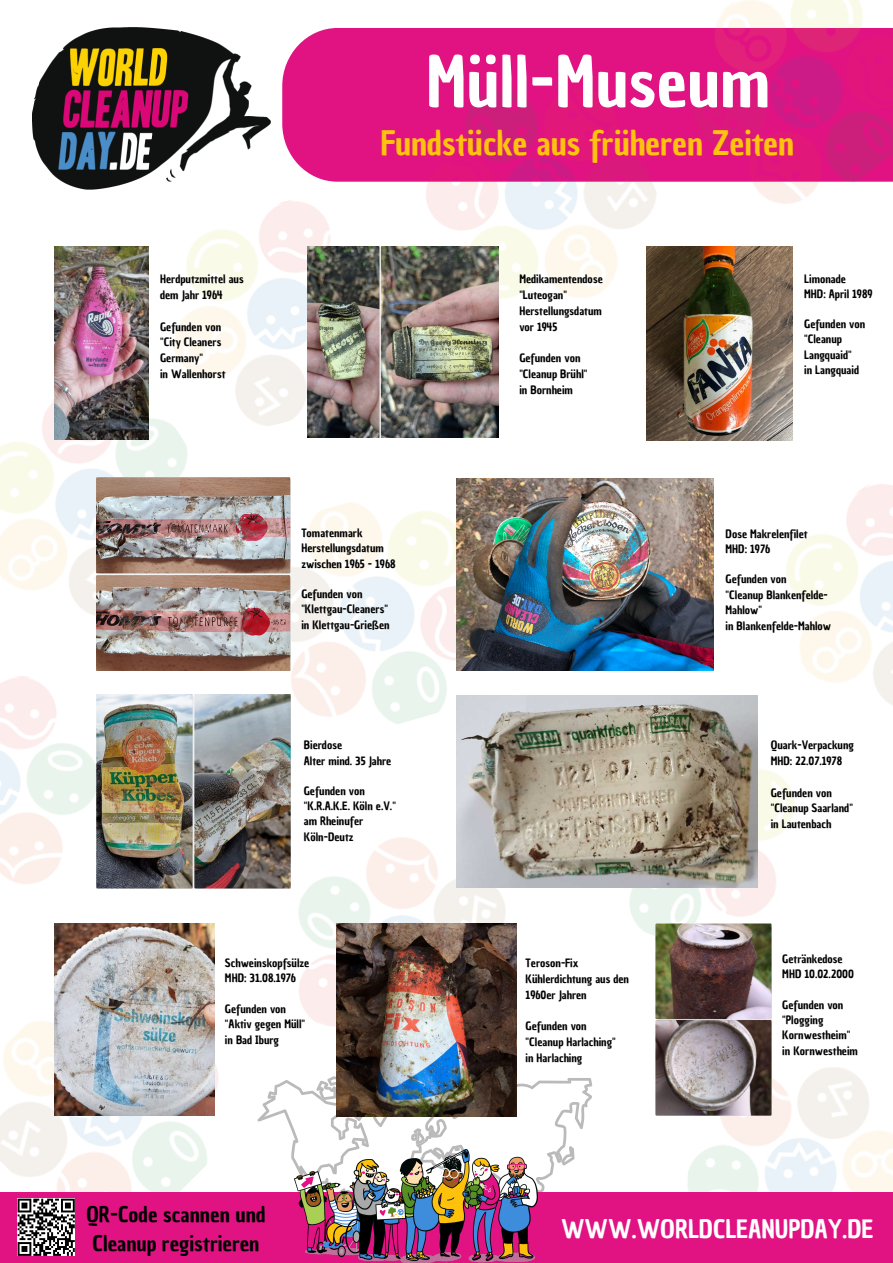
<style>
.page{position:relative;width:893px;height:1263px;background:#fff}
.page>*{position:absolute;margin:0;border:0;box-sizing:border-box;transform-origin:0 0}
.t1{font:67.5px "Chau Philomene One";color:#fff}
.t2{font:33px "Chau Philomene One";color:#ffc20e}
.t3{font:24.75px "Chau Philomene One";color:#fff}
.t4{font:21px/29.2px "Chau Philomene One";color:#000}
.t5{font:11.25px/15.8px "Chau Philomene One";color:#000}
</style>
<div class="page">
<div style="left:282px;top:28px;width:368px;height:153px;background:#e11383"></div>
<img style="left:650px;top:0;width:243px;height:204px">
<img style="left:396px;top:47px;width:288px;height:295px">
<img style="left:148px;top:181px;width:269px;height:257px">
<img style="left:33px;top:28px;width:237px;height:161px">
<img style="left:0;top:352px;width:243px;height:264px">
<img style="left:684px;top:1063px;width:209px;height:129px">
<img style="left:246px;top:798px;width:271px;height:263px">
<img style="left:786px;top:484px;width:107px;height:221px">
<img style="left:0;top:676px;width:105px;height:213px">
<img style="left:0;top:947px;width:264px;height:245px">
<img style="left:237px;top:472px;width:279px;height:280px">
<img style="left:629px;top:682px;width:196px;height:288px">
<svg style="left:257px;top:1061px;width:335px;height:131px"></svg>
<div style="left:0;top:1192px;width:893px;height:71px;background:#e11383"></div>
<img style="left:295px;top:1149px;width:242px;height:114px">
<svg style="left:18px;top:1198px;width:57px;height:58px;background:#7c7c7c"></svg>
<img style="left:54px;top:246px;width:94px;height:193px">
<img style="left:456px;top:695px;width:301px;height:193px">
<img style="left:308px;top:246px;width:190px;height:191px">
<img style="left:96px;top:478px;width:194px;height:193px">
<img style="left:54px;top:924px;width:160px;height:191px">
<img style="left:646px;top:246px;width:146px;height:194px">
<img style="left:655px;top:923px;width:116px;height:192px">
<img style="left:457px;top:478px;width:256px;height:192px">
<img style="left:96px;top:694px;width:194px;height:194px">
<img style="left:337px;top:924px;width:179px;height:193px">
<p class="t5" style="left:160px;top:271px;width:85px">Herdputzmittel aus</p>
<p class="t5" style="left:160px;top:287px;width:64px">dem Jahr 1964</p>
<p class="t5" style="left:160px;top:319px;width:63px">Gefunden von</p>
<p class="t5" style="left:160px;top:334px;width:63px">"City Cleaners<br>Germany"</p>
<p class="t5" style="left:160px;top:366px;width:67px">in Wallenhorst</p>
<p class="t1" style="left:426px;top:37px;width:346px">Müll-Museum</p>
<p class="t2" style="left:380px;top:121px;width:415px">Fundstücke aus früheren Zeiten</p>
<p class="t5" style="left:519px;top:271px;width:85px">Medikamentendose</p>
<p class="t5" style="left:519px;top:287px;width:49px">"Luteogan"</p>
<p class="t5" style="left:519px;top:303px;width:84px">Herstellungsdatum</p>
<p class="t5" style="left:519px;top:319px;width:40px">vor 1945</p>
<p class="t5" style="left:519px;top:350px;width:63px">Gefunden von</p>
<p class="t5" style="left:519px;top:366px;width:70px">"Cleanup Brühl"</p>
<p class="t5" style="left:519px;top:382px;width:55px">in Bornheim</p>
<p class="t5" style="left:804px;top:271px;width:43px">Limonade</p>
<p class="t5" style="left:804px;top:286px;width:70px">MHD: April 1989</p>
<p class="t5" style="left:804px;top:316px;width:63px">Gefunden von</p>
<p class="t5" style="left:804px;top:332px;width:49px;line-height:15.2px">"Cleanup<br>Langquaid"</p>
<p class="t5" style="left:804px;top:363px;width:56px">in Langquaid</p>
<p class="t5" style="left:301px;top:525px;width:63px">Tomatenmark</p>
<p class="t5" style="left:301px;top:541px;width:84px">Herstellungsdatum</p>
<p class="t5" style="left:301px;top:556px;width:96px">zwischen 1965 - 1968</p>
<p class="t5" style="left:301px;top:586px;width:63px">Gefunden von</p>
<p class="t5" style="left:301px;top:601px;width:88px">"Klettgau-Cleaners"</p>
<p class="t5" style="left:301px;top:617px;width:90px">in Klettgau-Grießen</p>
<p class="t5" style="left:304px;top:737px;width:40px">Bierdose</p>
<p class="t5" style="left:304px;top:753px;width:89px">Alter mind. 35 Jahre</p>
<p class="t5" style="left:304px;top:783px;width:63px">Gefunden von</p>
<p class="t5" style="left:304px;top:798px;width:94px">"K.R.A.K.E. Köln e.V."</p>
<p class="t5" style="left:304px;top:813px;width:61px">am Rheinufer</p>
<p class="t5" style="left:304px;top:829px;width:51px">Köln-Deutz</p>
<p class="t5" style="left:725px;top:526px;width:84px">Dose Makrelenfilet</p>
<p class="t5" style="left:725px;top:541px;width:46px">MHD: 1976</p>
<p class="t5" style="left:725px;top:571px;width:63px">Gefunden von</p>
<p class="t5" style="left:725px;top:587px;width:104px;line-height:15.2px">"Cleanup Blankenfelde-<br>Mahlow"</p>
<p class="t5" style="left:725px;top:618px;width:107px">in Blankenfelde-Mahlow</p>
<p class="t5" style="left:770px;top:737px;width:85px">Quark-Verpackung<br>MHD: 22.07.1978</p>
<p class="t5" style="left:770px;top:785px;width:63px">Gefunden von</p>
<p class="t5" style="left:770px;top:800px;width:84px">"Cleanup Saarland"</p>
<p class="t5" style="left:770px;top:816px;width:62px">in Lautenbach</p>
<p class="t5" style="left:225px;top:955px;width:86px">Schweinskopfsülze</p>
<p class="t5" style="left:225px;top:970px;width:72px">MHD: 31.08.1976</p>
<p class="t5" style="left:225px;top:1001px;width:63px">Gefunden von</p>
<p class="t5" style="left:225px;top:1016px;width:82px">"Aktiv gegen Müll"</p>
<p class="t5" style="left:225px;top:1032px;width:56px">in Bad Iburg</p>
<p class="t4" style="left:87px;top:1200px;width:180px">QR-Code scannen und<br>Cleanup registrieren</p>
<p class="t5" style="left:525px;top:955px;width:105px">Teroson-Fix<br>Kühlerdichtung aus den<br>1960er Jahren</p>
<p class="t5" style="left:525px;top:1018px;width:63px">Gefunden von</p>
<p class="t5" style="left:525px;top:1034px;width:92px">"Cleanup Harlaching"</p>
<p class="t5" style="left:525px;top:1050px;width:58px">in Harlaching</p>
<p class="t5" style="left:782px;top:951px;width:62px">Getränkedose</p>
<p class="t5" style="left:782px;top:966px;width:73px">MHD 10.02.2000</p>
<p class="t5" style="left:782px;top:997px;width:63px">Gefunden von</p>
<p class="t5" style="left:782px;top:1012px;width:70px;line-height:15.2px">"Plogging<br>Kornwestheim"</p>
<p class="t5" style="left:782px;top:1043px;width:77px">in Kornwestheim</p>
<p class="t3" style="left:561px;top:1213px;width:314px">WWW.WORLDCLEANUPDAY.DE</p>
</div>
